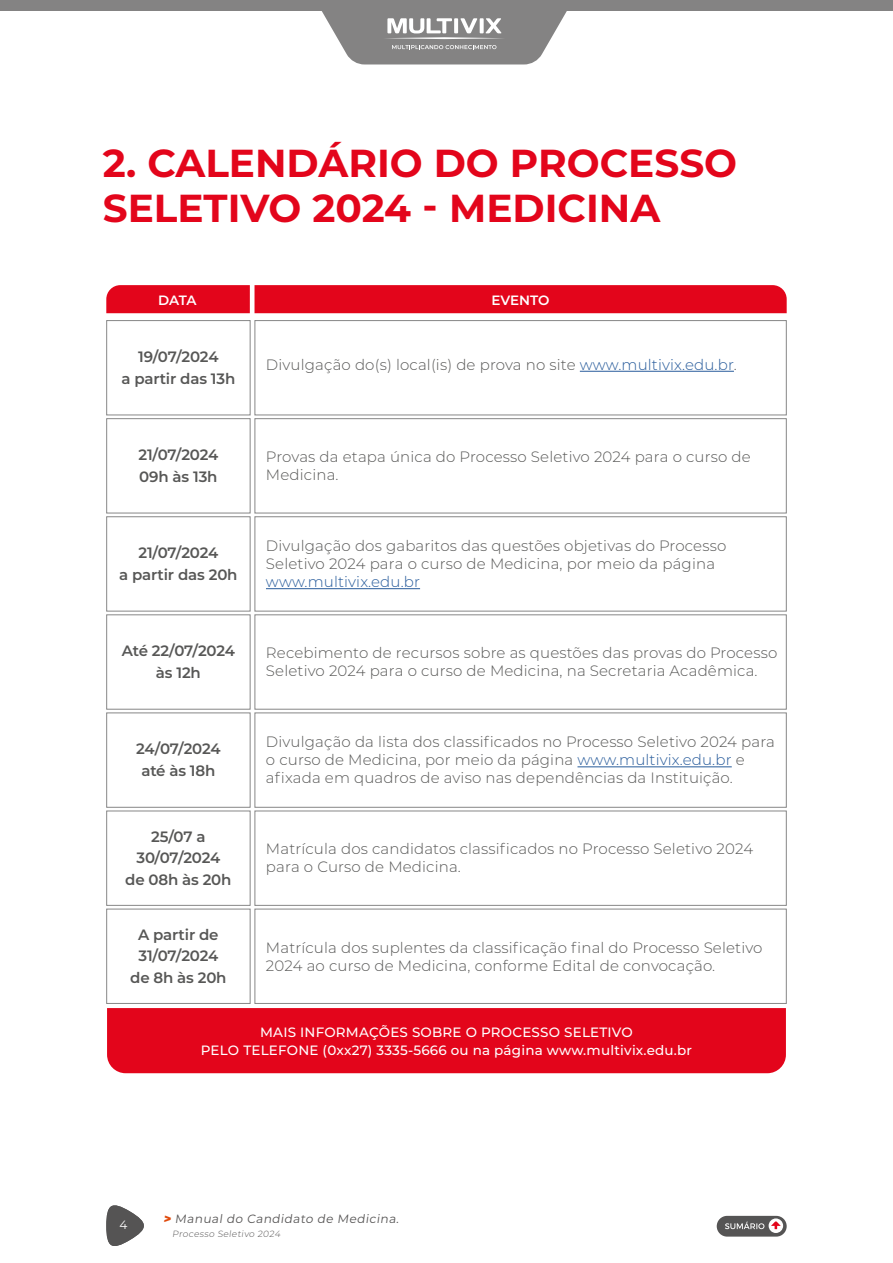
<style>
.page{position:relative;width:893px;height:1263px;background:#fff}
.page>*{position:absolute;margin:0;border:0;box-sizing:border-box;transform-origin:0 0}
.t1{font:700 39px/45px "Montserrat";color:#e3051b}
.t2{font:300 15px/18px "Montserrat";letter-spacing:.01em;color:#575756}
.t3{font:600 15px/21.6px "Montserrat";letter-spacing:-.01em;color:#575756;text-align:center}
.t4{font:300 15px "Montserrat";letter-spacing:.01em;color:#275b9b}
.t5{font:500 13.5px/17.7px "Montserrat";letter-spacing:.015em;color:#fff;text-align:center}
.t6{font:600 13.5px "Montserrat";letter-spacing:-.01em;color:#fff}
.t7{font:12px "Montserrat";color:#555454}
.t8{font:12px "Montserrat";color:#fff}
.t9{font:300 9px "Montserrat";color:#555454}
.s1{color:#275b9b}
.s2{font-weight:900;color:#e04b0d}
</style>
<div class="page">
<svg style="left:106px;top:1205px;width:38px;height:41px"></svg>
<div style="left:717px;top:1216px;width:70px;height:20px;background:#555454;border-radius:10px"></div>
<svg style="left:725px;top:1221px;width:39px;height:8px"></svg>
<svg style="left:769px;top:1218px;width:14px;height:15px"></svg>
<svg style="left:771px;top:1221px;width:10px;height:8px"></svg>
<div style="left:0;top:0;width:893px;height:11px;background:#848383"></div>
<svg style="left:322px;top:11px;width:245px;height:53px"></svg>
<div style="left:106px;top:285px;width:681px;height:28px;background:#e3051b"></div>
<div style="left:106px;top:614px;width:144px;height:95px;border:1px solid #878787"></div>
<div style="left:106px;top:418px;width:144px;height:95px;border:1px solid #878787"></div>
<div style="left:106px;top:811px;width:144px;height:95px;border:1px solid #878787"></div>
<div style="left:106px;top:320px;width:144px;height:95px;border:1px solid #878787"></div>
<div style="left:106px;top:712px;width:144px;height:96px;border:1px solid #878787"></div>
<div style="left:106px;top:516px;width:144px;height:95px;border:1px solid #878787"></div>
<div style="left:106px;top:909px;width:144px;height:95px;border:1px solid #878787"></div>
<div style="left:255px;top:614px;width:532px;height:95px;background:#fff;border:1px solid #878787"></div>
<div style="left:255px;top:418px;width:532px;height:95px;background:#fff;border:1px solid #878787"></div>
<div style="left:255px;top:811px;width:532px;height:95px;background:#fff;border:1px solid #878787"></div>
<div style="left:255px;top:320px;width:532px;height:95px;background:#fff;border:1px solid #878787"></div>
<div style="left:255px;top:712px;width:532px;height:96px;background:#fff;border:1px solid #878787"></div>
<div style="left:255px;top:516px;width:532px;height:95px;background:#fff;border:1px solid #878787"></div>
<div style="left:255px;top:909px;width:532px;height:95px;background:#fff;border:1px solid #878787"></div>
<hr style="left:580px;top:371px;width:154px;height:1px;background:#275b9b">
<hr style="left:266px;top:588px;width:154px;height:1px;background:#275b9b">
<hr style="left:577px;top:766px;width:155px;height:1px;background:#275b9b">
<div style="left:107px;top:1008px;width:679px;height:65px;background:#e3051b"></div>
<h1 class="t1" style="left:103px;top:138px;width:636px">2. CALENDÁRIO DO PROCESSO<br>SELETIVO 2024 - MEDICINA</h1>
<p class="t6" style="left:158px;top:291px;width:40px">DATA</p>
<p class="t6" style="left:492px;top:290px;width:59px">EVENTO</p>
<p class="t3" style="left:121px;top:345px;width:115px">19/07/2024<br>a partir das 13h</p>
<p class="t3" style="left:138px;top:443px;width:81px;text-align:left">21/07/2024<br>09h às 13h</p>
<p class="t3" style="left:119px;top:541px;width:120px">21/07/2024<br>a partir das 20h</p>
<p class="t3" style="left:122px;top:640px;width:115px">Até 22/07/2024 às 12h</p>
<p class="t3" style="left:136px;top:738px;width:86px">24/07/2024 até às 18h</p>
<p class="t3" style="left:125px;top:825px;width:108px">25/07 a<br>30/07/2024 de 08h às 20h</p>
<p class="t3" style="left:130px;top:923px;width:98px">A partir de<br>31/07/2024 de 8h às 20h</p>
<p class="t2" style="left:266px;top:355px;width:472px">Divulgação do(s) local(is) de prova no site <span class="s1">www.multivix.edu.br</span>.</p>
<p class="t2" style="left:266px;top:447px;width:486px">Provas da etapa única do Processo Seletivo 2024 para o curso de<br>Medicina.</p>
<p class="t2" style="left:266px;top:536px;width:462px">Divulgação dos gabaritos das questões objetivas do Processo<br>Seletivo 2024 para o curso de Medicina, por meio da página</p>
<p class="t4" style="left:266px;top:572px;width:156px">www.multivix.edu.br</p>
<p class="t2" style="left:266px;top:643px;width:513px">Recebimento de recursos sobre as questões das provas do Processo<br>Seletivo 2024 para o curso de Medicina, na Secretaria Acadêmica.</p>
<p class="t2" style="left:266px;top:732px;width:510px">Divulgação da lista dos classificados no Processo Seletivo 2024 para o curso de Medicina, por meio da página <span class="s1">www.multivix.edu.br</span> e afixada em quadros de aviso nas dependências da Instituição.</p>
<p class="t2" style="left:266px;top:840px;width:489px">Matrícula dos candidatos classificados no Processo Seletivo 2024 para o Curso de Medicina.</p>
<p class="t2" style="left:266px;top:938px;width:498px">Matrícula dos suplentes da classificação final do Processo Seletivo<br>2024 ao curso de Medicina, conforme Edital de convocação.</p>
<p class="t5" style="left:201px;top:1023px;width:493px">MAIS INFORMAÇÕES SOBRE O PROCESSO SELETIVO<br>PELO TELEFONE (0xx27) 3335-5666 ou na página www.multivix.edu.br</p>
<p class="t8" style="left:119px;top:1217px;width:9px">4</p>
<p class="t7" style="left:163px;top:1210px;width:239px"><span class="s2">&gt;</span> Manual do Candidato de Medicina.</p>
<p class="t9" style="left:172px;top:1228px;width:111px">Processo Seletivo 2024</p>
</div>
